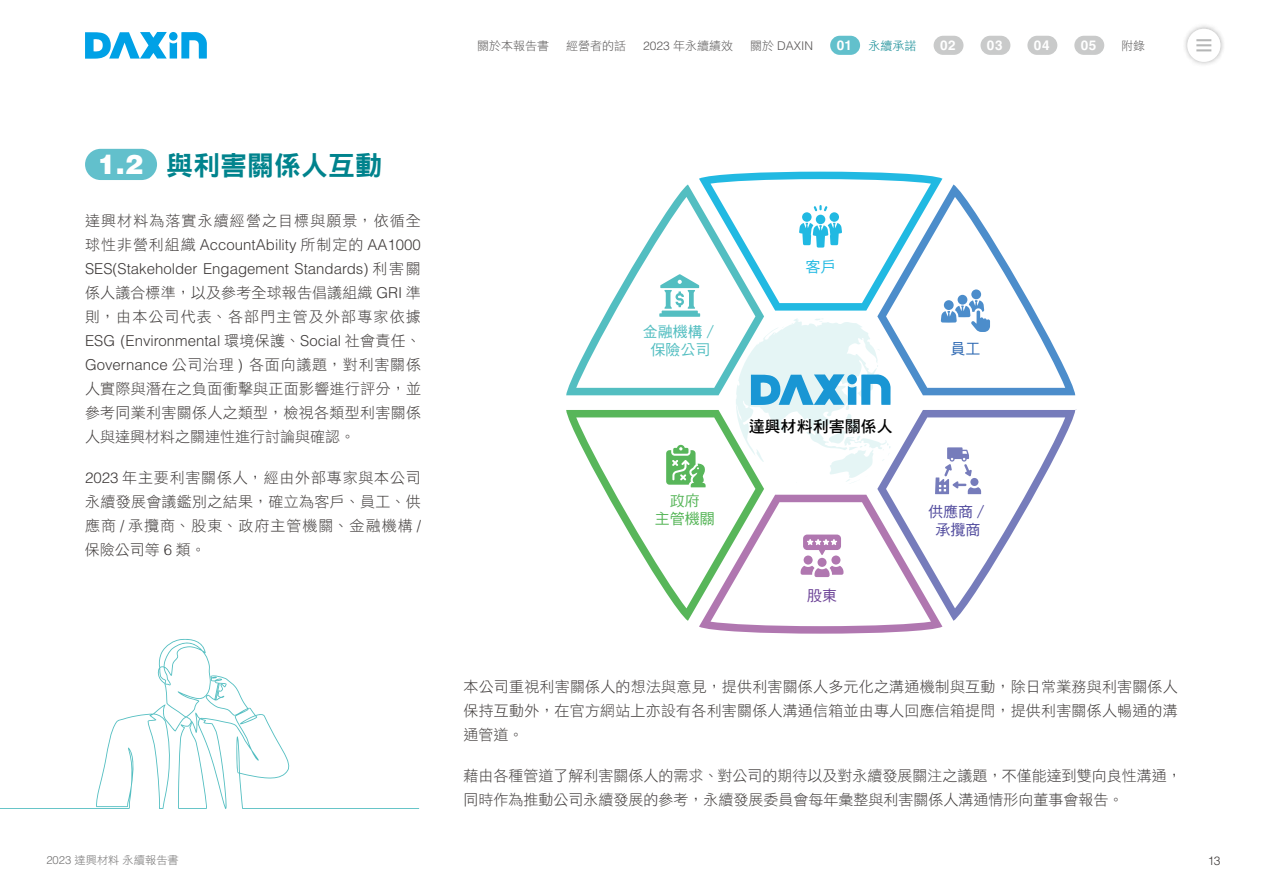
<style>
.page{position:relative;width:1263px;height:893px;background:#fff}
.page>*{position:absolute;margin:0;border:0;box-sizing:border-box;transform-origin:0 0}
.t1{font:27px "DF Hei Std W9";color:#00838d}
.t2{font:16.05px "DF Hei Std W7";color:#000}
.t3{font:15px/24px "DF Hei Std W3";letter-spacing:.015em;color:#3e3a39;text-align:justify}
.t4{font:300 15px/24px "Helvetica LT Std";color:#3e3a39}
.t5{font:15px/24px "DF Hei Std W3";letter-spacing:.045em;color:#3e3a39}
.t6{font:15px "DF Hei Std W3";letter-spacing:.075em;color:#3e3a39}
.t7{font:15px/18px "DF Hei Std W5";color:#53bec1;text-align:center}
.t8{font:15px/18px "DF Hei Std W5";color:#504a9d;text-align:center}
.t9{font:15px/18px "DF Hei Std W5";color:#58b65a;text-align:center}
.t10{font:15px "DF Hei Std W5";color:#6e4598}
.t11{font:15px "DF Hei Std W5";color:#2a66b1}
.t12{font:15px "DF Hei Std W5";color:#21b9e2}
.t13{font:700 13.5px "Helvetica LT Std";letter-spacing:.05em;color:#fff}
.t14{font:12px "DF Hei Std W3";color:#595757}
.t15{font:300 12px "Helvetica LT Std";color:#595757}
.t16{font:12px "DF Hei Std W3";color:#00838d}
.t17{font:300 12px "Helvetica LT Std";color:#3e3a39}
.t18{font:11.25px "DF Hei Std W3";color:#727171}
.s1{font-family:"Helvetica LT Std";font-weight:900;color:#fff}
.s2{font-family:"DF Hei Std W3";font-weight:400}
.s3{font-family:"Helvetica LT Std";font-weight:300}
.s4{font-family:"Helvetica LT Std";font-weight:700;font-size:13.5px;color:#fff}
</style>
<div class="page">
<svg style="left:0;top:639px;width:419px;height:170px"></svg>
<div style="left:85px;top:149px;width:72px;height:31px;background:#62c0cc;border-radius:16px"></div>
<svg style="left:566px;top:172px;width:509px;height:462px"></svg>
<svg style="left:85px;top:32px;width:122px;height:27px"></svg>
<div style="left:169px;top:32px;width:9px;height:9px;background:#00a1e6;border-radius:50%"></div>
<div style="left:933px;top:36px;width:30px;height:19px;background:#c9caca;border-radius:10px"></div>
<div style="left:980px;top:36px;width:30px;height:19px;background:#c9caca;border-radius:10px"></div>
<div style="left:1027px;top:36px;width:30px;height:19px;background:#c9caca;border-radius:10px"></div>
<div style="left:1074px;top:36px;width:30px;height:19px;background:#c9caca;border-radius:10px"></div>
<div style="left:830px;top:36px;width:30px;height:19px;background:#62c0cc;border-radius:10px"></div>
<div style="left:1181px;top:23px;width:45px;height:44px;background:#000;opacity:.17"></div>
<div style="left:1187px;top:29px;width:33px;height:33px;background:#fff;border-radius:50%"></div>
<svg style="left:1196px;top:39px;width:15px;height:12px"></svg>
<h1 class="t1" style="left:98px;top:151px;width:286px"><span class="s1">1.2</span> 與利害關係人互動</h1>
<p class="t6" style="left:85px;top:213px;width:337px">達興材料為落實永續經營之目標與願景，依循全</p>
<p class="t4" style="left:85px;top:233px;width:337px"><span class="s2">球性非營利組織</span> AccountAbility <span class="s2">所制定的</span> AA1000<br>SES(Stakeholder Engagement Standards) <span class="s2">利害關</span></p>
<p class="t5" style="left:85px;top:281px;width:337px">係人議合標準，以及參考全球報告倡議組織 <span class="s3">GRI</span> 準則，由本公司代表、各部門主管及外部專家依據</p>
<p class="t4" style="left:85px;top:329px;width:337px">ESG (Environmental <span class="s2">環境保護、</span>Social <span class="s2">社會責任、</span></p>
<p class="t3" style="left:85px;top:353px;width:338px"><span class="s3">Governance</span> 公司治理 <span class="s3">)</span> 各面向議題，對利害關係人實際與潛在之負面衝擊與正面影響進行評分，並參考同業利害關係人之類型，檢視各類型利害關係人與達興材料之關連性進行討論與確認。</p>
<p class="t3" style="left:85px;top:466px;width:337px"><span class="s3">2023</span> 年主要利害關係人，經由外部專家與本公司永續發展會議鑑別之結果，確立為客戶、員工、供應商 <span class="s3">/</span> 承攬商、股東、政府主管機關、金融機構 <span class="s3">/</span>保險公司等 <span class="s3">6</span> 類。</p>
<p class="t14" style="left:477px;top:39px;width:73px">關於本報告書</p>
<p class="t14" style="left:566px;top:39px;width:61px">經營者的話</p>
<p class="t14" style="left:643px;top:39px;width:92px"><span class="s3">2023</span> 年永續績效</p>
<p class="t15" style="left:750px;top:38px;width:64px"><span class="s2">關於</span> DAXIN</p>
<p class="t16" style="left:837px;top:39px;width:81px"><span class="s4">01</span> 永續承諾</p>
<p class="t13" style="left:940px;top:37px;width:17px">02</p>
<p class="t13" style="left:987px;top:37px;width:17px">03</p>
<p class="t13" style="left:1034px;top:37px;width:17px">04</p>
<p class="t13" style="left:1081px;top:37px;width:17px">05</p>
<p class="t14" style="left:1121px;top:39px;width:25px">附錄</p>
<p class="t7" style="left:643px;top:322px;width:77px">金融機構／保險公司</p>
<p class="t9" style="left:655px;top:492px;width:62px">政府<br>主管機關</p>
<p class="t12" style="left:805px;top:258px;width:32px">客戶</p>
<p class="t2" style="left:748px;top:417px;width:146px">達興材料利害關係人</p>
<p class="t10" style="left:807px;top:587px;width:32px">股東</p>
<p class="t11" style="left:950px;top:341px;width:32px">員工</p>
<p class="t8" style="left:928px;top:502px;width:62px">供應商／承攬商</p>
<p class="t3" style="left:463px;top:675px;width:716px">本公司重視利害關係人的想法與意見，提供利害關係人多元化之溝通機制與互動，除日常業務與利害關係人保持互動外，在官方網站上亦設有各利害關係人溝通信箱並由專人回應信箱提問，提供利害關係人暢通的溝通管道。</p>
<p class="t3" style="left:463px;top:764px;width:720px">藉由各種管道了解利害關係人的需求、對公司的期待以及對永續發展關注之議題，不僅能達到雙向良性溝通，同時作為推動公司永續發展的參考，永續發展委員會每年彙整與利害關係人溝通情形向董事會報告。</p>
<p class="t18" style="left:46px;top:854px;width:134px"><span class="s3">2023</span> 達興材料永續報告書</p>
<p class="t17" style="left:1207px;top:853px;width:15px">13</p>
</div>
